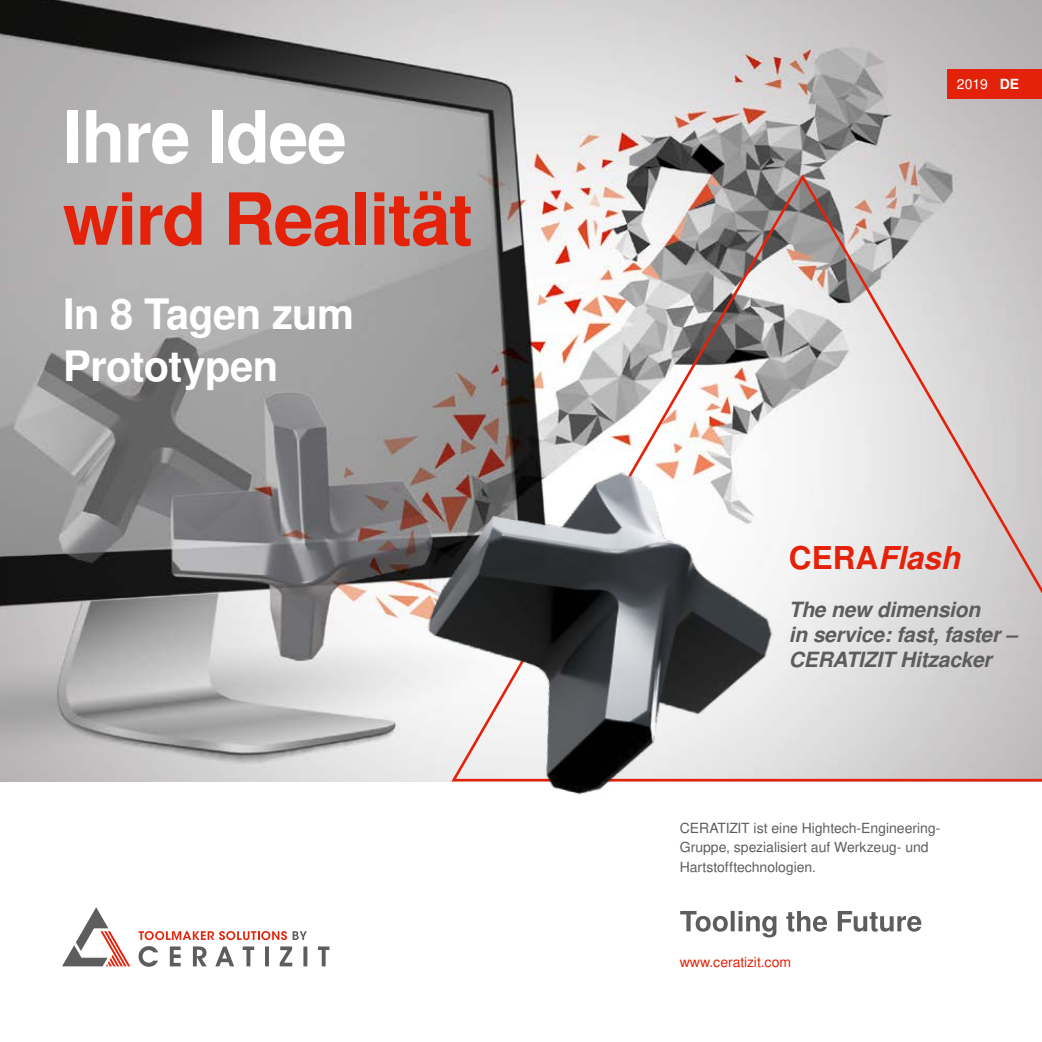
<style>
.page{position:relative;width:1042px;height:1042px;background:#fff}
.page>*{position:absolute;margin:0;border:0;box-sizing:border-box;transform-origin:0 0}
.t1{font:700 71.75px "Nimbus San L";letter-spacing:-.02em;color:#e4220a}
.t2{font:700 71.75px "Nimbus San L";letter-spacing:-.02em;color:#fff}
.t3{font:700 42px/52.5px "Nimbus San L";letter-spacing:-.01em;color:#fff}
.t4{font:italic 700 31.5px "Nimbus San L";color:#e4220a}
.t5{font:italic 700 21px/25.2px "Nimbus San L";letter-spacing:-.01em;color:#5d5d5d}
.t6{font:14px/19.2px "Nimbus San L";color:#5d5d5d}
.t7{font:14px "Nimbus San L";color:#e4220a}
.t8{font:14px "Nimbus San L";color:#fff}
.t9{font:700 14px "Nimbus San L";color:#fff}
.s1{font-weight:700}
.s2{font-weight:400}
.s3{font-style:normal}
</style>
<div class="page">
<img style="left:0;top:0;width:1042px;height:781px">
<svg style="left:62px;top:907px;width:68px;height:59px"></svg>
<svg style="left:139px;top:946px;width:190px;height:21px"></svg>
<svg style="left:139px;top:931px;width:148px;height:9px"></svg>
<svg style="left:293px;top:931px;width:14px;height:9px"></svg>
<svg style="left:680px;top:911px;width:241px;height:26px"></svg>
<div style="left:947px;top:69px;width:95px;height:30px;background:#e4220a"></div>
<svg style="left:449px;top:173px;width:593px;height:609px;background:#c8c3c2"></svg>
<img style="left:395px;top:441px;width:405px;height:354px">
<h1 class="t2" style="left:63px;top:94px;width:285px">Ihre Idee</h1>
<h1 class="t1" style="left:63px;top:177px;width:411px">wird Realität</h1>
<h2 class="t3" style="left:63px;top:289px;width:293px">In 8 Tagen zum<br>Prototypen</h2>
<p class="t8" style="left:957px;top:75px;width:64px">2019 <span class="s1">DE</span></p>
<p class="t9" style="left:980px;top:76px;width:40px"><span class="s2">8</span> EN</p>
<h3 class="t4" style="left:789px;top:538px;width:173px"><span class="s3">CERA</span>Flash</h3>
<h3 class="t5" style="left:789px;top:597px;width:230px">The new dimension<br>in service: fast, faster –<br>CERATIZIT Hitzacker</h3>
<p class="t6" style="left:680px;top:819px;width:262px">CERATIZIT ist eine Hightech-Engineering-<br>Gruppe, spezialisiert auf Werkzeug- und<br>Hartstofftechnologien.</p>
<p class="t7" style="left:680px;top:953px;width:113px">www.ceratizit.com</p>
</div>
